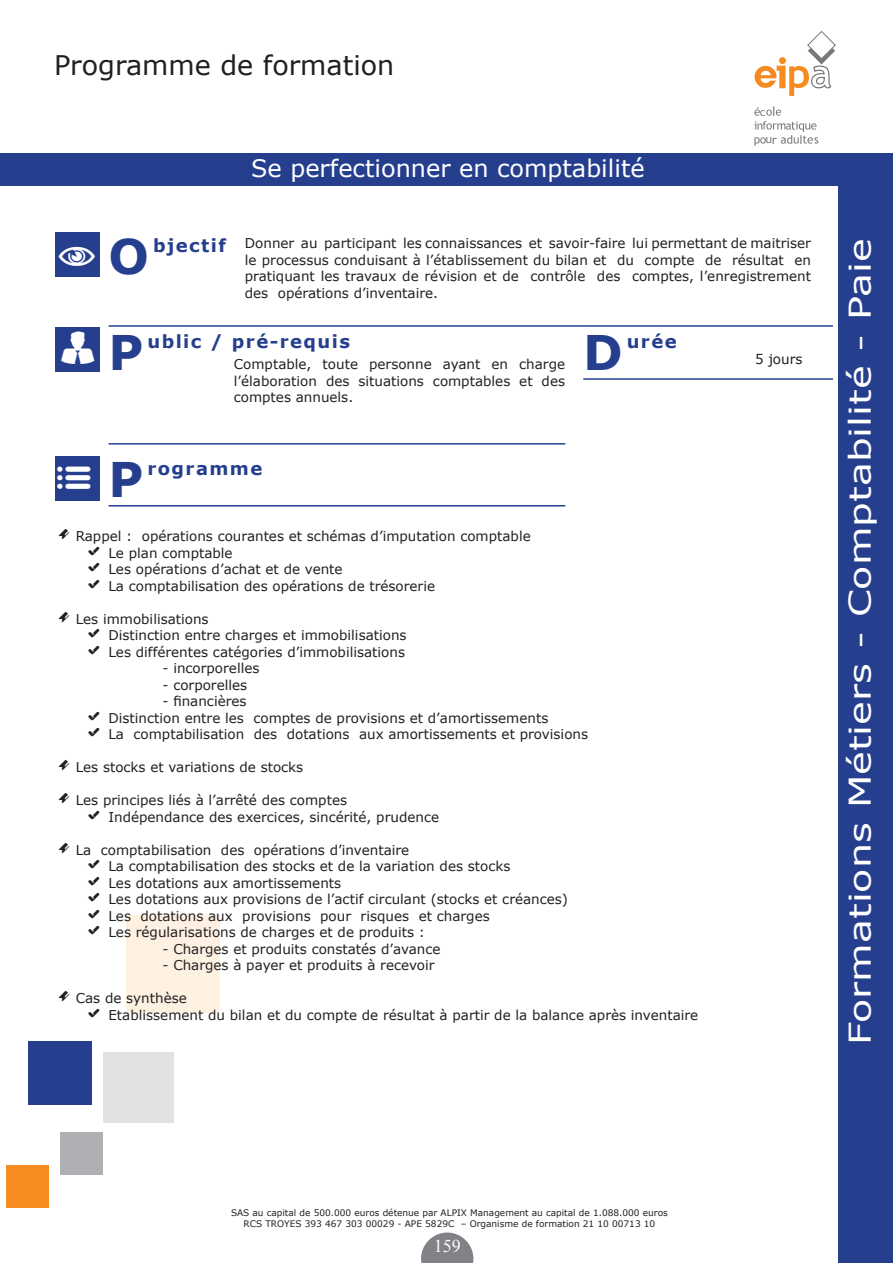
<style>
.page{position:relative;width:893px;height:1263px;background:#fff}
.page>*{position:absolute;margin:0;border:0;box-sizing:border-box;transform-origin:0 0}
.titreorange{font:700 47.7px "Verdana";color:#253f8e}
.textecourant{font:43.5px "Breezi Icon Set";color:#fff}
.t1{font:30px "Verdana";color:#fff;scale:1.33 1}
.t2{font:27px "Verdana";color:#231f20}
.Prog_titre{font:24px "Verdana";color:#fff}
.titreorange-2{font:700 18px "Verdana";letter-spacing:.08em;color:#253f8e}
.t3{font:18px "Times New Roman";color:#fff}
.Prog_corps{font:13.5px/16.5px "Verdana";color:#231f20;text-align:justify}
.t4{font:11.4px "Verdana";color:#76787b}
.t5{font:10.95px "Verdana";color:#76787b}
.t6{font:10.65px "Verdana";color:#76787b}
.t7{font:9px/10.8px "Verdana";color:#231f20;text-align:center}
.s1{font-size:12.6px}
.s2{font-size:11.4px}
.s3{font-family:"Verdana";font-weight:700;font-size:47.7px;color:#253f8e}
.s4{font-family:"Breezi Icon Set"}
</style>
<div class="page">
<svg style="left:421px;top:1232px;width:52px;height:31px"></svg>
<svg style="left:755px;top:31px;width:81px;height:65px"></svg>
<svg style="left:754px;top:107px;width:64px;height:39px"></svg>
<div style="left:126px;top:915px;width:94px;height:97px;background:#fef1e2"></div>
<div style="left:103px;top:1053px;width:70px;height:70px;background:#e1e2e4"></div>
<div style="left:60px;top:1132px;width:43px;height:43px;background:#afb0b4"></div>
<div style="left:6px;top:1165px;width:43px;height:42px;background:#f68b1f"></div>
<div style="left:0;top:153px;width:893px;height:32px;background:#253f8e"></div>
<hr style="left:583px;top:378px;width:250px;height:2px;background:#253f8e">
<div style="left:55px;top:456px;width:45px;height:44px;background:#253f8e"></div>
<div style="left:55px;top:232px;width:45px;height:44px;background:#253f8e"></div>
<div style="left:55px;top:327px;width:45px;height:45px;background:#253f8e"></div>
<hr style="left:109px;top:325px;width:724px;height:2px;background:#253f8e">
<hr style="left:109px;top:505px;width:456px;height:1px;background:#253f8e">
<hr style="left:109px;top:443px;width:456px;height:2px;background:#253f8e">
<div style="left:839px;top:153px;width:54px;height:1110px;background:#253f8e"></div>
<div style="left:28px;top:1041px;width:63px;height:64px;background:#253f8e"></div>
<h3 class="t2" style="left:54px;top:46px;width:342px">Programme de formation</h3>
<p class="Prog_titre" style="left:251px;top:152px;width:395px">Se perfectionner en comptabilité</p>
<p class="t6" style="left:760px;top:104px;width:17px">c <span class="s1">l</span></p>
<p class="t5" style="left:766px;top:132px;width:13px">u<span class="s2">r</span></p>
<p class="t4" style="left:799px;top:132px;width:5px">l</p>
<p class="titreorange" style="left:109px;top:222px;width:42px">O</p>
<p class="titreorange-2" style="left:153px;top:233px;width:74px">bjectif</p>
<p class="Prog_corps" style="left:245px;top:235px;width:568px">Donner au participant les connaissances et savoir-faire lui permettant de maitriser le processus conduisant à l’établissement du bilan et du compte de résultat en pratiquant les travaux de révision et de contrôle des comptes, l’enregistrement des opérations d’inventaire.</p>
<p class="textecourant" style="left:60px;top:329px;width:85px">u <span class="s3">P</span></p>
<p class="titreorange-2" style="left:147px;top:329px;width:204px">ublic / pré-requis</p>
<p class="Prog_corps" style="left:234px;top:356px;width:333px">Comptable, toute personne ayant en charge l’élaboration des situations comptables et des comptes annuels.</p>
<p class="textecourant" style="left:55px;top:459px;width:39px">q</p>
<p class="titreorange" style="left:109px;top:445px;width:36px">P</p>
<p class="titreorange-2" style="left:147px;top:456px;width:116px">rogramme</p>
<p class="titreorange" style="left:583px;top:319px;width:41px">D</p>
<p class="titreorange-2" style="left:627px;top:329px;width:51px">urée</p>
<p class="Prog_corps" style="left:59px;top:528px;width:474px"><span class="s4">I</span> Rappel : opérations courantes et schémas d’imputation comptable</p>
<p class="Prog_corps" style="left:88px;top:544px;width:146px"><span class="s4">X</span> Le plan comptable</p>
<p class="Prog_corps" style="left:88px;top:561px;width:256px"><span class="s4">X</span> Les opérations d’achat et de vente</p>
<p class="Prog_corps" style="left:88px;top:577px;width:348px"><span class="s4">X</span> La comptabilisation des opérations de trésorerie</p>
<p class="Prog_corps" style="left:59px;top:610px;width:151px"><span class="s4">I</span> Les immobilisations</p>
<p class="Prog_corps" style="left:88px;top:627px;width:320px"><span class="s4">X</span> Distinction entre charges et immobilisations</p>
<p class="Prog_corps" style="left:88px;top:643px;width:318px"><span class="s4">X</span> Les différentes catégories d’immobilisations</p>
<p class="Prog_corps" style="left:162px;top:660px;width:99px">- incorporelles</p>
<p class="Prog_corps" style="left:162px;top:676px;width:86px">- corporelles</p>
<p class="Prog_corps" style="left:162px;top:693px;width:86px">- financières</p>
<p class="Prog_corps" style="left:88px;top:709px;width:461px"><span class="s4">X</span> Distinction entre les comptes de provisions et d’amortissements</p>
<p class="Prog_corps" style="left:88px;top:726px;width:501px"><span class="s4">X</span> La comptabilisation des dotations aux amortissements et provisions</p>
<p class="Prog_corps" style="left:59px;top:759px;width:246px"><span class="s4">I</span> Les stocks et variations de stocks</p>
<p class="Prog_corps" style="left:59px;top:792px;width:290px"><span class="s4">I</span> Les principes liés à l’arrêté des comptes</p>
<p class="Prog_corps" style="left:88px;top:808px;width:352px"><span class="s4">X</span> Indépendance des exercices, sincérité, prudence</p>
<p class="Prog_corps" style="left:59px;top:841px;width:352px"><span class="s4">I</span> La comptabilisation des opérations d’inventaire</p>
<p class="Prog_corps" style="left:88px;top:858px;width:423px"><span class="s4">X</span> La comptabilisation des stocks et de la variation des stocks</p>
<p class="Prog_corps" style="left:88px;top:874px;width:254px"><span class="s4">X</span> Les dotations aux amortissements</p>
<p class="Prog_corps" style="left:88px;top:891px;width:481px"><span class="s4">X</span> Les dotations aux provisions de l’actif circulant (stocks et créances)</p>
<p class="Prog_corps" style="left:88px;top:907px;width:403px"><span class="s4">X</span> Les dotations aux provisions pour risques et charges</p>
<p class="Prog_corps" style="left:88px;top:924px;width:338px"><span class="s4">X</span> Les régularisations de charges et de produits :</p>
<p class="Prog_corps" style="left:162px;top:940px;width:280px">- Charges et produits constatés d’avance</p>
<p class="Prog_corps" style="left:162px;top:957px;width:274px">- Charges à payer et produits à recevoir</p>
<p class="Prog_corps" style="left:59px;top:990px;width:130px"><span class="s4">I</span> Cas de synthèse</p>
<p class="Prog_corps" style="left:88px;top:1006px;width:611px"><span class="s4">X</span> Etablissement du bilan et du compte de résultat à partir de la balance après inventaire</p>
<p class="Prog_corps" style="left:755px;top:350px;width:49px">5 jours</p>
<p class="t1" style="left:839px;top:1045px;width:608px;rotate:-90deg">Formations Métiers - Comptabilité - Paie</p>
<p class="t7" style="left:231px;top:1207px;width:438px">SAS au capital de 500.000 euros détenue par ALPIX Management au capital de 1.088.000 euros<br>RCS TROYES 393 467 303 00029 - APE 5829C – Organisme de formation 21 10 00713 10</p>
<h3 class="t3" style="left:434px;top:1233px;width:28px">159</h3>
</div>
